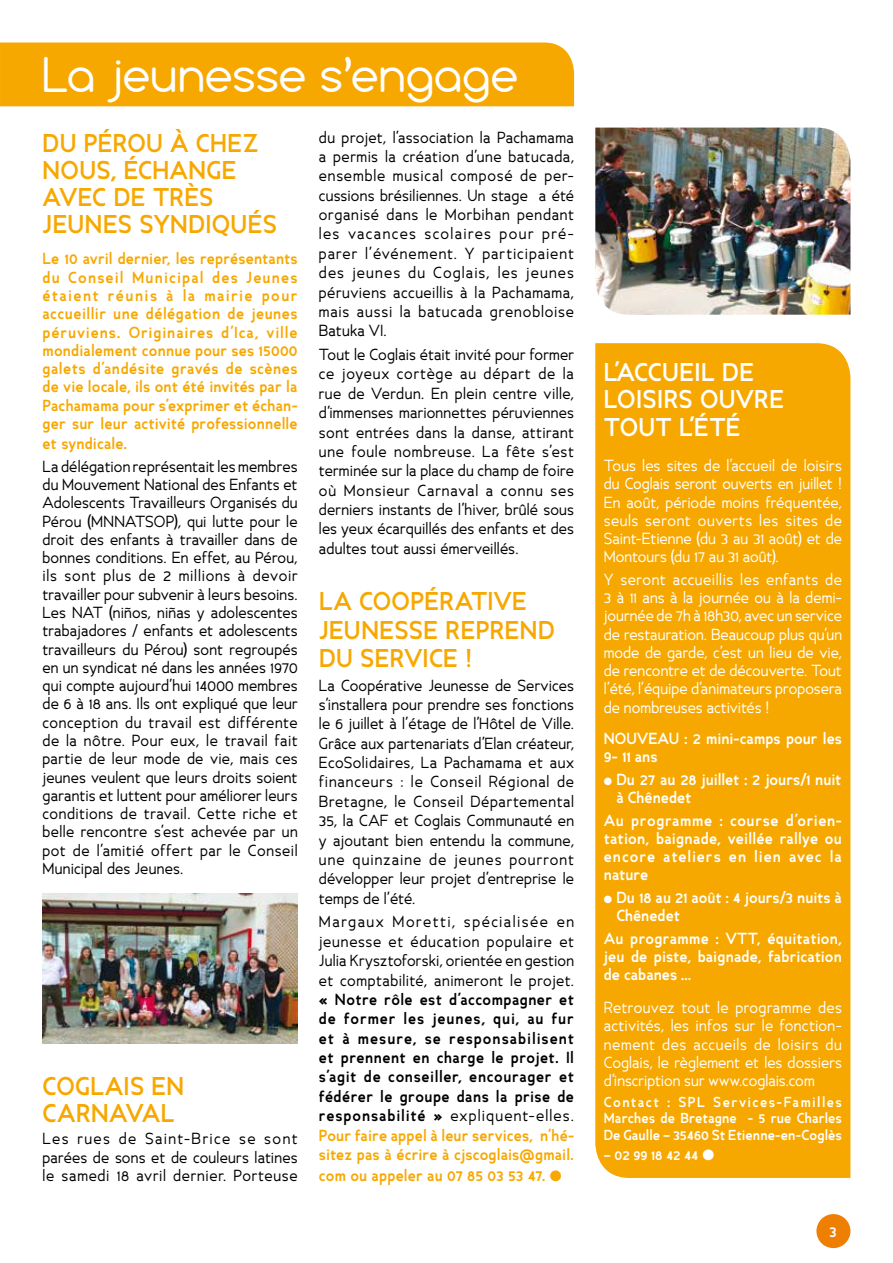
<style>
.page{position:relative;width:893px;height:1263px;background:#fff}
.page>*{position:absolute;margin:0;border:0;box-sizing:border-box;transform-origin:0 0}
.t1{font:45px "Comfortaa";letter-spacing:.005em;color:#fff}
.t2{font:700 24px/27.3px "Ancillary";letter-spacing:.01em;color:#f7a800}
.t3{font:700 24px/27.3px "Ancillary";letter-spacing:.005em;color:#fff}
.t4{font:15px/19.4px "Ancillary";letter-spacing:.02em;color:#000;text-align:justify}
.t5{font:15px/18.3px "Ancillary";color:#fff;text-align:justify}
.t6{font:700 15px/18.3px "Ancillary";letter-spacing:.01em;color:#f7a800;text-align:justify}
.t7{font:700 15px/19.4px "Ancillary";letter-spacing:.01em;color:#000;text-align:justify}
.t8{font:700 15px/18.3px "Ancillary";letter-spacing:.005em;color:#fff}
.t9{font:700 13.5px/16.5px "Ancillary";letter-spacing:.005em;color:#fff;text-align:justify}
.s1{font-weight:400}
.s2{color:#f7a800}
</style>
<div class="page">
<div style="left:816px;top:1214px;width:34px;height:34px;background:#ee7f00;border-radius:50%"></div>
<div style="left:0;top:43px;width:574px;height:63px;background:#f7a800"></div>
<div style="left:595px;top:343px;width:255px;height:835px;background:#f7a800"></div>
<img style="left:43px;top:893px;width:255px;height:151px">
<img style="left:595px;top:128px;width:255px;height:187px">
<h1 class="t1" style="left:43px;top:46px;width:478px">La jeunesse s’engage</h1>
<h2 class="t2" style="left:43px;top:129px;width:236px">DU PÉROU À CHEZ<br>NOUS, ÉCHANGE<br>AVEC DE TRÈS<br>JEUNES SYNDIQUÉS</h2>
<p class="t6" style="left:43px;top:250px;width:257px">Le 10 avril dernier, les représentants du Conseil Municipal des Jeunes étaient réunis à la mairie pour accueillir une délégation de jeunes péruviens. Originaires d’Ica, ville mondialement connue pour ses 15000 galets d’andésite gravés de scènes de vie locale, ils ont été invités par la Pachamama pour s’exprimer et échan&shy;ger sur leur activité professionnelle</p>
<p class="t6" style="left:43px;top:434px;width:86px">et syndicale.</p>
<p class="t4" style="left:43px;top:457px;width:257px;line-height:18.3px">La délégation représentait les membres du Mouvement National des Enfants et Adolescents Travailleurs Organisés du Pérou (MNNATSOP), qui lutte pour le droit des enfants à travailler dans de bonnes conditions. En effet, au Pérou, ils sont plus de 2 millions à devoir travailler pour subvenir à leurs besoins.<br>Les NAT (niños, niñas y adolescentes trabajadores / enfants et adolescents travailleurs du Pérou) sont regroupés en un syndicat né dans les années 1970 qui compte aujourd’hui 14000 membres de 6 à 18 ans. Ils ont expliqué que leur conception du travail est différente de la nôtre. Pour eux, le travail fait partie de leur mode de vie, mais ces jeunes veulent que leurs droits soient garantis et luttent pour améliorer leurs conditions de travail. Cette riche et belle rencontre s’est achevée par un pot de l’amitié offert par le Conseil Municipal des Jeunes.</p>
<h2 class="t2" style="left:43px;top:1072px;width:143px">COGLAIS EN<br>CARNAVAL</h2>
<p class="t4" style="left:43px;top:1130px;width:257px;line-height:18.3px">Les rues de Saint-Brice se sont parées de sons et de couleurs latines le samedi 18 avril dernier. Porteuse</p>
<p class="t4" style="left:319px;top:127px;width:257px">du projet, l’association la Pachamama a permis la création d’une batucada, ensemble musical composé de per&shy;cussions brésiliennes. Un stage a été organisé dans le Morbihan pendant les vacances scolaires pour pré&shy;parer l’événement. Y participaient des jeunes du Coglais, les jeunes péruviens accueillis à la Pachamama, mais aussi la batucada grenobloise Batuka VI.</p>
<p class="t4" style="left:319px;top:345px;width:257px">Tout le Coglais était invité pour former ce joyeux cortège au départ de la rue de Verdun. En plein centre ville, d’immenses marionnettes péruviennes sont entrées dans la danse, attirant une foule nombreuse. La fête s’est terminée sur la place du champ de foire où Monsieur Carnaval a connu ses derniers instants de l’hiver, brûlé sous les yeux écarquillés des enfants et des adultes tout aussi émerveillés.</p>
<h2 class="t2" style="left:319px;top:587px;width:237px;line-height:28.3px">LA COOPÉRATIVE<br>JEUNESSE REPREND<br>DU SERVICE !</h2>
<p class="t4" style="left:319px;top:675px;width:257px">La Coopérative Jeunesse de Services s’installera pour prendre ses fonctions le 6 juillet à l’étage de l’Hôtel de Ville.<br>Grâce aux partenariats d’Elan créateur, EcoSolidaires, La Pachamama et aux financeurs : le Conseil Régional de Bretagne, le Conseil Départemental 35, la CAF et Coglais Communauté en y ajoutant bien entendu la commune, une quinzaine de jeunes pourront développer leur projet d’entreprise le temps de l’été.</p>
<p class="t4" style="left:319px;top:912px;width:257px">Margaux Moretti, spécialisée en jeunesse et éducation populaire et Julia Krysztoforski, orientée en gestion et comptabilité, animeront le projet.</p>
<p class="t7" style="left:319px;top:990px;width:257px">« Notre rôle est d’accompagner et de former les jeunes, qui, au fur et à mesure, se responsabilisent et prennent en charge le projet. Il s’agit de conseiller, encourager et fédérer le groupe dans la prise de responsabilité » <span class="s1">expliquent-elles.<br></span><span class="s2">Pour faire appel à leur services, n’hé&shy;sitez pas à écrire à cjscoglais@gmail.</span></p>
<p class="t6" style="left:319px;top:1166px;width:244px">com ou appeler au 07 85 03 53 47. ●</p>
<h2 class="t3" style="left:604px;top:359px;width:182px">L’ACCUEIL DE<br>LOISIRS OUVRE<br>TOUT L’ÉTÉ</h2>
<p class="t5" style="left:604px;top:456px;width:240px">Tous les sites de l’accueil de loisirs du Coglais seront ouverts en juillet !<br>En août, période moins fréquentée, seuls seront ouverts les sites de Saint-Etienne (du 3 au 31 août) et de Montours (du 17 au 31 août).</p>
<p class="t5" style="left:604px;top:570px;width:240px">Y seront accueillis les enfants de 3 à 11 ans à la journée ou à la demi&shy;journée de 7h à 18h30, avec un service de restauration. Beaucoup plus qu’un mode de garde, c’est un lieu de vie, de rencontre et de découverte. Tout l’été, l’équipe d’animateurs proposera de nombreuses activités !</p>
<p class="t8" style="left:604px;top:729px;width:240px">NOUVEAU : 2 mini-camps pour les<br>9- 11 ans</p>
<p class="t8" style="left:616px;top:770px;width:227px;text-indent:-13px">● Du 27 au 28 juillet : 2 jours/1 nuit à Chênedet</p>
<p class="t8" style="left:604px;top:811px;width:240px;text-align:justify">Au programme : course d’orien&shy;tation, baignade, veillée rallye ou encore ateliers en lien avec la nature</p>
<p class="t8" style="left:616px;top:888px;width:227px;text-indent:-13px">● Du 18 au 21 août : 4 jours/3 nuits à<br>Chênedet</p>
<p class="t8" style="left:604px;top:929px;width:240px;text-align:justify">Au programme : VTT, équitation, jeu de piste, baignade, fabrication de cabanes …</p>
<p class="t5" style="left:604px;top:998px;width:240px">Retrouvez tout le programme des activités, les infos sur le fonction&shy;nement des accueils de loisirs du Coglais, le règlement et les dossiers d’inscription sur www.coglais.com</p>
<p class="t9" style="left:604px;top:1094px;width:240px">Contact : SPL Services-Familles Marches de Bretagne - 5 rue Charles De Gaulle – 35460 St Etienne-en-Coglès</p>
<p class="t9" style="left:604px;top:1146px;width:112px">– 02 99 18 42 44 ●</p>
<p class="t8" style="left:829px;top:1222px;width:9px">3</p>
</div>
